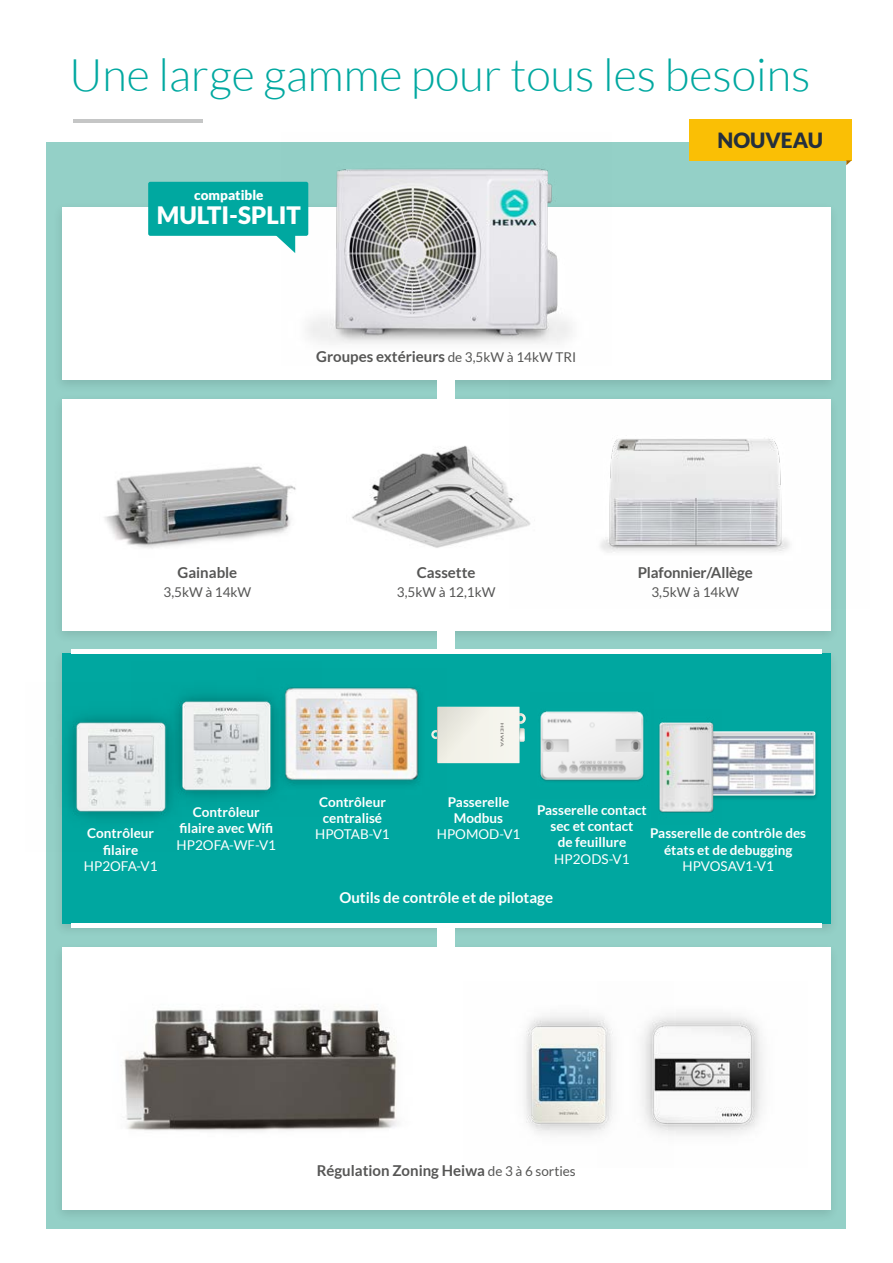
<style>
.page{position:relative;width:893px;height:1263px;background:#fff}
.page>*{position:absolute;margin:0;border:0;box-sizing:border-box;transform-origin:0 0}
.t1{font:300 45px "Lato";color:#00a8a0}
.t2{font:900 24px "Lato";color:#fff}
.t3{font:900 21px "Lato";color:#242f3d}
.t4{font:700 15px "Lato";color:#565655}
.t5{font:700 15px "Lato";color:#fff}
.t6{font:700 13.5px/16.2px "Lato";color:#fff;text-align:center}
.t7{font:13.5px "Lato";color:#fff}
.t8{font:13.5px "Lato";color:#565655}
.t9{font:900 13.5px "Lato";color:#fff}
.s1{font-weight:400;font-size:13.5px}
</style>
<div class="page">
<div style="left:46px;top:142px;width:800px;height:1087px;background:#94d0c7"></div>
<div style="left:52px;top:649px;width:788px;height:288px;background:#91cbc3"></div>
<div style="left:62px;top:654px;width:768px;height:270px;background:#00a7a0"></div>
<div style="left:52px;top:202px;width:788px;height:191px;background:#000;opacity:.11"></div>
<div style="left:62px;top:207px;width:768px;height:172px;background:#fff"></div>
<div style="left:52px;top:393px;width:788px;height:251px;background:#000;opacity:.11"></div>
<div style="left:62px;top:399px;width:768px;height:231px;background:#fff"></div>
<img style="left:281px;top:168px;width:330px;height:176px">
<img style="left:104px;top:466px;width:192px;height:83px">
<img style="left:352px;top:446px;width:158px;height:102px">
<div style="left:438px;top:368px;width:17px;height:41px;background:#fff"></div>
<div style="left:52px;top:942px;width:788px;height:282px;background:#000;opacity:.11"></div>
<div style="left:62px;top:947px;width:768px;height:263px;background:#fff"></div>
<img style="left:216px;top:694px;width:41px;height:105px">
<img style="left:61px;top:694px;width:155px;height:125px">
<svg style="left:446px;top:707px;width:80px;height:56px;background:#e3ebe3"></svg>
<img style="left:540px;top:711px;width:104px;height:70px">
<img style="left:722px;top:731px;width:95px;height:68px">
<div style="left:707px;top:732px;width:108px;height:63px;background:#d9dada;border-radius:2px"></div>
<div style="left:707px;top:732px;width:108px;height:63px;border:1px solid #fff;border-radius:2px"></div>
<img style="left:722px;top:736px;width:91px;height:57px">
<hr style="left:709px;top:793px;width:104px;height:1px;background:#9ba9bf">
<svg style="left:804px;top:733px;width:8px;height:2px"></svg>
<img style="left:659px;top:722px;width:63px;height:91px">
<div style="left:438px;top:928px;width:17px;height:22px;background:#fff"></div>
<div style="left:438px;top:629px;width:17px;height:20px;background:#fff"></div>
<hr style="left:71px;top:924px;width:750px;height:4px;background:#fff">
<div style="left:71px;top:649px;width:750px;height:5px;background:#fff"></div>
<img style="left:510px;top:380px;width:330px;height:228px">
<img style="left:257px;top:687px;width:189px;height:111px">
<img style="left:124px;top:1009px;width:273px;height:122px">
<img style="left:524px;top:1015px;width:73px;height:120px">
<img style="left:597px;top:1015px;width:166px;height:120px">
<div style="left:689px;top:119px;width:162px;height:41px;background:#fabf05"></div>
<svg style="left:846px;top:160px;width:5px;height:5px"></svg>
<hr style="left:74px;top:119px;width:129px;height:4px;background:#c5c6c6">
<svg style="left:276px;top:236px;width:19px;height:17px"></svg>
<div style="left:148px;top:182px;width:160px;height:54px;background:#00a8a0;border-radius:2px"></div>
<h1 class="t1" style="left:70px;top:51px;width:742px">Une large gamme pour tous les besoins</h1>
<p class="t9" style="left:194px;top:187px;width:71px">compatible</p>
<h2 class="t2" style="left:157px;top:201px;width:146px">MULTI-SPLIT</h2>
<p class="t4" style="left:316px;top:348px;width:262px">Groupes extérieurs <span class="s1">de 3,5kW à 14kW TRI</span></p>
<h3 class="t3" style="left:717px;top:128px;width:107px">NOUVEAU</h3>
<p class="t4" style="left:178px;top:564px;width:61px">Gainable</p>
<p class="t8" style="left:163px;top:585px;width:89px">3,5kW à 14kW</p>
<p class="t4" style="left:417px;top:564px;width:60px">Cassette</p>
<p class="t8" style="left:397px;top:585px;width:100px">3,5kW à 12,1kW</p>
<p class="t4" style="left:638px;top:564px;width:116px">Plafonnier/Allège</p>
<p class="t8" style="left:651px;top:585px;width:89px">3,5kW à 14kW</p>
<p class="t6" style="left:87px;top:825px;width:68px">Contrôleur filaire</p>
<p class="t7" style="left:84px;top:858px;width:75px">HP2OFA-V1</p>
<p class="t6" style="left:179px;top:804px;width:95px">Contrôleur filaire avec Wifi</p>
<p class="t7" style="left:177px;top:837px;width:101px">HP2OFA-WF-V1</p>
<p class="t6" style="left:319px;top:793px;width:68px;text-align:left">Contrôleur centralisé</p>
<p class="t7" style="left:315px;top:826px;width:76px">HPOTAB-V1</p>
<p class="t6" style="left:448px;top:793px;width:63px">Passerelle<br>Modbus</p>
<p class="t7" style="left:437px;top:826px;width:85px">HPOMOD-V1</p>
<p class="t6" style="left:537px;top:802px;width:111px">Passerelle contact sec et contact<br>de feuillure</p>
<p class="t7" style="left:554px;top:851px;width:77px">HP2ODS-V1</p>
<p class="t6" style="left:650px;top:825px;width:157px">Passerelle de contrôle des états et de debugging</p>
<p class="t7" style="left:682px;top:858px;width:93px">HPVOSAV1-V1</p>
<p class="t5" style="left:339px;top:889px;width:215px">Outils de contrôle et de pilotage</p>
<p class="t4" style="left:317px;top:1162px;width:261px">Régulation Zoning Heiwa <span class="s1">de 3 à 6 sorties</span></p>
</div>
